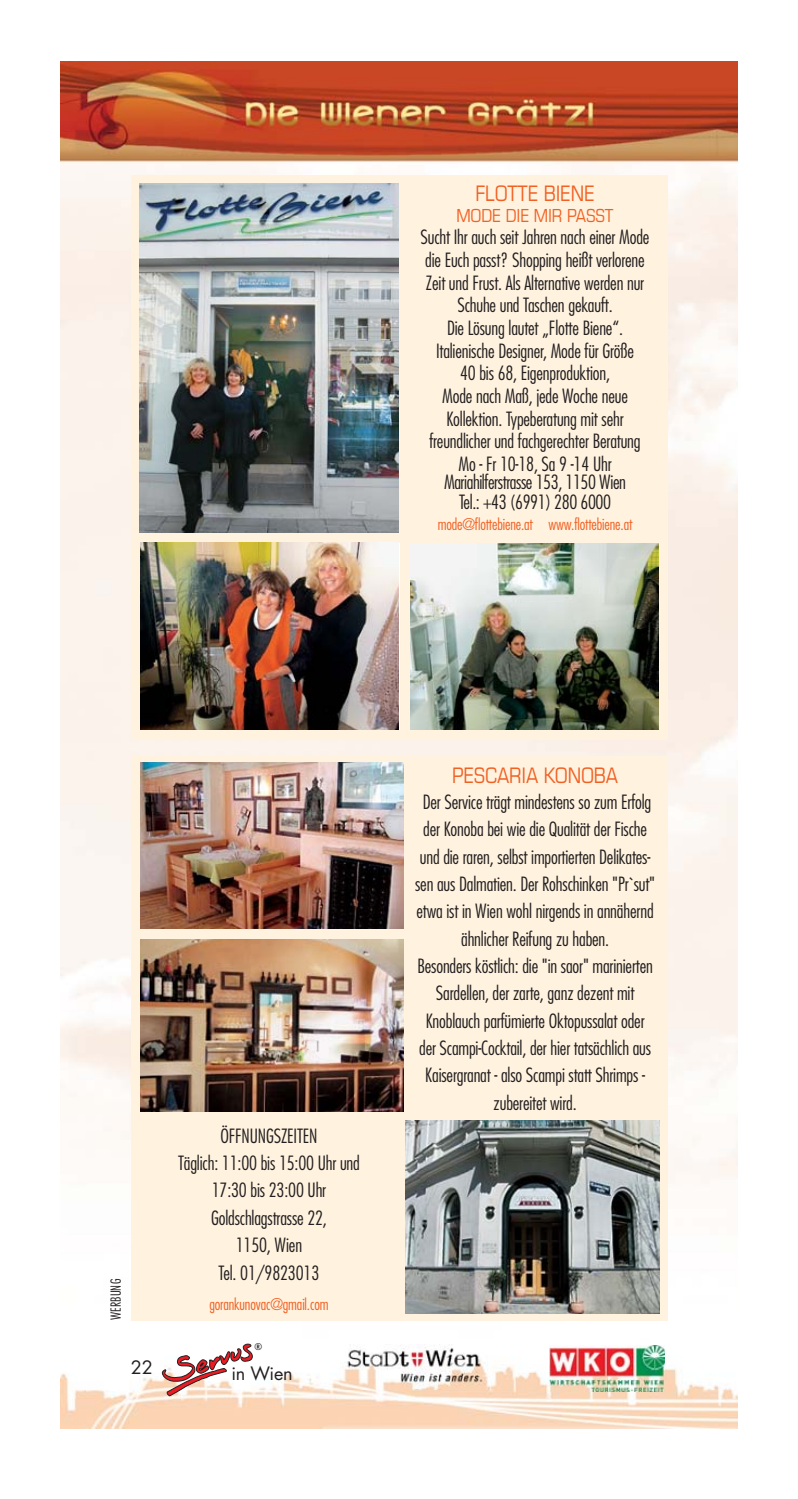
<style>
.page{position:relative;width:798px;height:1499px;background:#fff}
.page>*{position:absolute;margin:0;border:0;box-sizing:border-box;transform-origin:0 0}
.t1{font:condensed 21.38px "Eurostile";letter-spacing:-.01em;color:#f16124}
.t2{font:300 condensed 19.12px/27.4px "Futura";letter-spacing:-.01em;color:#231f20;text-align:center}
.t3{font:condensed 18px "Eurostile";letter-spacing:-.01em;color:#f16124}
.t4{font:18px "Futura";letter-spacing:-.015em;color:#231f20}
.t5{font:300 condensed 15.75px "Futura";letter-spacing:-.01em;color:#f16124}
.t6{font:300 condensed 13.5px "Futura";letter-spacing:.01em;color:#231f20}
.t7{font:500 9px "Futura";color:#231f20}
</style>
<div class="page">
<img style="left:61px;top:61px;width:676px;height:1368px">
<svg style="left:162px;top:1343px;width:95px;height:53px"></svg>
<img style="left:549px;top:1345px;width:115px;height:46px">
<img style="left:340px;top:1344px;width:147px;height:45px">
<div style="left:131px;top:756px;width:536px;height:564px;background:#fff3df"></div>
<img style="left:405px;top:1121px;width:254px;height:192px">
<img style="left:140px;top:762px;width:264px;height:167px">
<div style="left:131px;top:175px;width:536px;height:565px;background:#fff3df"></div>
<img style="left:139px;top:183px;width:260px;height:350px">
<img style="left:410px;top:543px;width:248px;height:186px">
<img style="left:140px;top:543px;width:258px;height:186px">
<img style="left:140px;top:939px;width:263px;height:172px">
<p class="t1" style="left:475px;top:186px;width:121px">FLOTTE BIENE</p>
<p class="t3" style="left:456px;top:209px;width:158px">MODE DIE MIR PASST</p>
<p class="t2" style="left:420px;top:227px;width:230px;line-height:22.7px">Sucht Ihr auch seit Jahren nach einer Mode die Euch passt? Shopping heißt verlorene Zeit und Frust. Als Alternative werden nur Schuhe und Taschen gekauft.<br>Die Lösung lautet „Flotte Biene“.<br>Italienische Designer, Mode für Größe<br>40 bis 68, Eigenproduktion,<br>Mode nach Maß, jede Woche neue Kollektion. Typeberatung mit sehr freundlicher und fachgerechter Beratung Mo - Fr 10-18, Sa 9 -14 Uhr</p>
<p class="t2" style="left:444px;top:473px;width:183px;line-height:20.5px">Mariahilferstrasse 153, 1150 Wien<br>Tel.: +43 (6991) 280 6000</p>
<p class="t5" style="left:437px;top:517px;width:196px">mode@flottebiene.at www.flottebiene.at</p>
<p class="t6" style="left:110px;top:1320px;width:43px;rotate:-90deg">WERBUNG</p>
<p class="t4" style="left:131px;top:1359px;width:23px">22</p>
<p class="t2" style="left:178px;top:1123px;width:183px">ÖFFNUNGSZEITEN<br>Täglich: 11:00 bis 15:00 Uhr und<br>17:30 bis 23:00 Uhr<br>Goldschlagstrasse 22,<br>1150, Wien<br>Tel. 01/9823013</p>
<p class="t5" style="left:209px;top:1297px;width:121px">gorankunovac@gmail.com</p>
<p class="t7" style="left:254px;top:1342px;width:9px">®</p>
<p class="t4" style="left:231px;top:1365px;width:63px">in Wien</p>
<p class="t1" style="left:452px;top:767px;width:167px">PESCARIA KONOBA</p>
<p class="t2" style="left:415px;top:789px;width:241px">Der Service trägt mindestens so zum Erfolg der Konoba bei wie die Qualität der Fische und die raren, selbst importierten Delikates&shy;sen aus Dalmatien. Der Rohschinken "Pr`sut" etwa ist in Wien wohl nirgends in annähernd ähnlicher Reifung zu haben.<br>Besonders köstlich: die "in saor" marinierten Sardellen, der zarte, ganz dezent mit Knoblauch parfümierte Oktopussalat oder der Scampi-Cocktail, der hier tatsächlich aus Kaisergranat - also Scampi statt Shrimps - zubereitet wird.</p>
</div>
